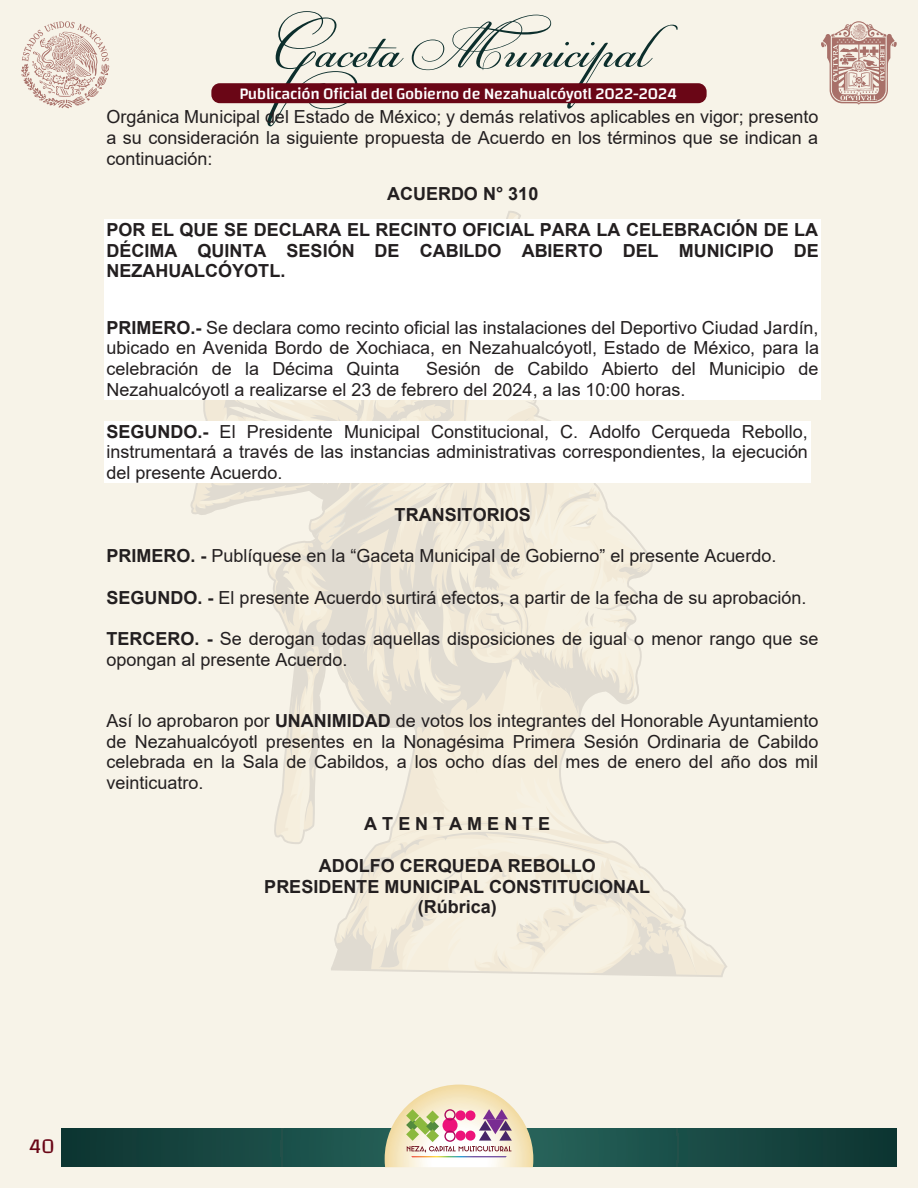
<style>
.page{position:relative;width:918px;height:1188px;background:#f7f3e8}
.page>*{position:absolute;margin:0;border:0;box-sizing:border-box;transform-origin:0 0}
.t1{font:71.1px "PF Champion Script Pro";color:#0c2e2c}
.t2{font:21px "Changa";color:#6a0616}
.t3{font:18px/20.7px "Arial";color:#231f20;text-align:justify}
.t4{font:700 18px/20.7px "Arial";color:#231f20;text-align:center}
.t5{font:500 16.35px "Changa";letter-spacing:-.02em;color:#fff}
.s1{font-weight:700}
</style>
<div class="page">
<svg style="left:62px;top:1128px;width:835px;height:39px;background:#184943"></svg>
<svg style="left:385px;top:1085px;width:148px;height:82px"></svg>
<svg style="left:21px;top:21px;width:88px;height:87px"></svg>
<svg style="left:821px;top:21px;width:76px;height:84px"></svg>
<div style="left:211px;top:83px;width:496px;height:20px;background:#6a0616;border-radius:8px"></div>
<svg style="left:190px;top:211px;width:536px;height:765px"></svg>
<div style="left:104px;top:219px;width:717px;height:21px;background:#fff"></div>
<div style="left:104px;top:240px;width:717px;height:20px;background:#fff"></div>
<div style="left:104px;top:260px;width:717px;height:21px;background:#fff"></div>
<div style="left:104px;top:281px;width:717px;height:28px;background:#fff"></div>
<div style="left:104px;top:309px;width:717px;height:29px;background:#fff"></div>
<div style="left:104px;top:338px;width:717px;height:20px;background:#fff"></div>
<div style="left:104px;top:358px;width:717px;height:21px;background:#fff"></div>
<div style="left:104px;top:379px;width:717px;height:21px;background:#fff"></div>
<div style="left:104px;top:421px;width:706px;height:20px;background:#fff"></div>
<div style="left:104px;top:441px;width:706px;height:21px;background:#fff"></div>
<div style="left:104px;top:462px;width:706px;height:21px;background:#fff"></div>
<h1 class="t1" style="left:270px;top:1px;width:379px">Gaceta Municipal</h1>
<p class="t5" style="left:239px;top:84px;width:439px">Publicación Oficial del Gobierno de Nezahualcóyotl 2022-2024</p>
<p class="t3" style="left:106px;top:106px;width:714px">Orgánica Municipal del Estado de México; y demás relativos aplicables en vigor; presento a su consideración la siguiente propuesta de Acuerdo en los términos que se indican a continuación:</p>
<p class="t4" style="left:106px;top:176px;width:713px;line-height:35.7px">ACUERDO N° 310<br>POR EL QUE SE DECLARA EL RECINTO OFICIAL PARA LA CELEBRACIÓN DE LA</p>
<p class="t4" style="left:106px;top:240px;width:714px;text-align:left">DÉCIMA QUINTA SESIÓN DE CABILDO ABIERTO DEL MUNICIPIO DE<br>NEZAHUALCÓYOTL.</p>
<p class="t3" style="left:106px;top:317px;width:714px"><span class="s1">PRIMERO.-</span> Se declara como recinto oficial las instalaciones del Deportivo Ciudad Jardín, ubicado en Avenida Bordo de Xochiaca, en Nezahualcóyotl, Estado de México, para la celebración de la Décima Quinta</p>
<p class="t3" style="left:106px;top:358px;width:714px;text-indent:320px">Sesión de Cabildo Abierto del Municipio de<br>Nezahualcóyotl a realizarse el 23 de febrero del 2024, a las 10:00 horas.</p>
<p class="t3" style="left:106px;top:421px;width:703px"><span class="s1">SEGUNDO.-</span> El Presidente Municipal Constitucional, C. Adolfo Cerqueda Rebollo, instrumentará a través de las instancias administrativas correspondientes, la ejecución del presente Acuerdo.</p>
<p class="t4" style="left:395px;top:504px;width:138px">TRANSITORIOS</p>
<p class="t3" style="left:106px;top:545px;width:672px"><span class="s1">PRIMERO. -</span> Publíquese en la “Gaceta Municipal de Gobierno” el presente Acuerdo.</p>
<p class="t3" style="left:106px;top:587px;width:702px"><span class="s1">SEGUNDO. -</span> El presente Acuerdo surtirá efectos, a partir de la fecha de su aprobación.</p>
<p class="t3" style="left:106px;top:628px;width:713px"><span class="s1">TERCERO. -</span> Se derogan todas aquellas disposiciones de igual o menor rango que se opongan al presente Acuerdo.</p>
<p class="t3" style="left:106px;top:710px;width:713px">Así lo aprobaron por <span class="s1">UNANIMIDAD</span> de votos los integrantes del Honorable Ayuntamiento de Nezahualcóyotl presentes en la Nonagésima Primera Sesión Ordinaria de Cabildo celebrada en la Sala de Cabildos, a los ocho días del mes de enero del año dos mil veinticuatro.</p>
<p class="t4" style="left:364px;top:814px;width:187px">A T E N T A M E N T E</p>
<p class="t4" style="left:264px;top:855px;width:387px">ADOLFO CERQUEDA REBOLLO<br>PRESIDENTE MUNICIPAL CONSTITUCIONAL (Rúbrica)</p>
<p class="t2" style="left:29px;top:1134px;width:27px">40</p>
</div>
